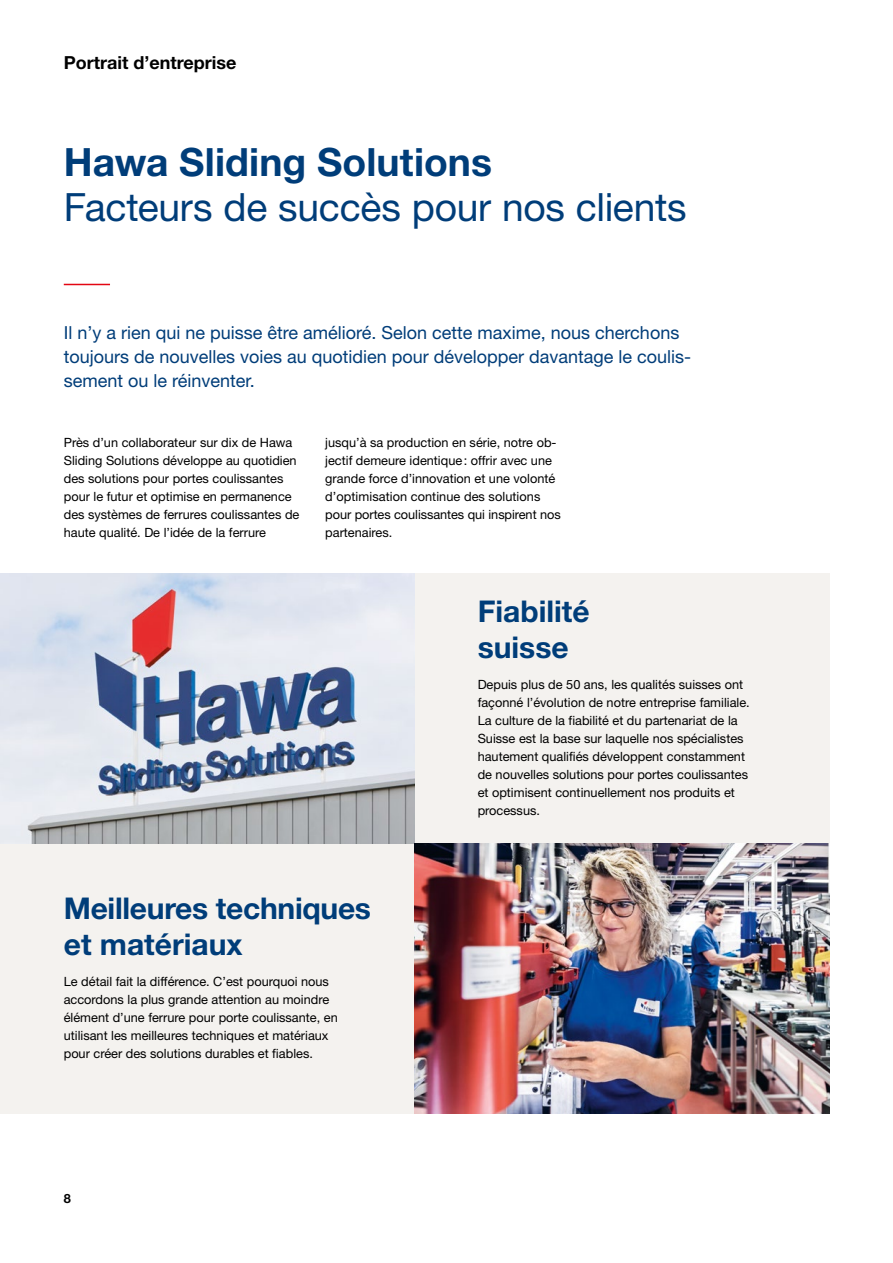
<style>
.page{position:relative;width:893px;height:1263px;background:#fff}
.page>*{position:absolute;margin:0;border:0;box-sizing:border-box;transform-origin:0 0}
.t1{font:39px "Helvetica Neue LT Std";letter-spacing:-.005em;color:#003d79}
.t2{font:700 39px "Helvetica Neue LT Std";color:#003d79}
.t3{font:700 30px/36px "Helvetica Neue LT Std";color:#003d79}
.t4{font:18px/24px "Helvetica Neue LT Std";color:#003d79}
.t5{font:700 18px "Helvetica Neue LT Std";color:#000}
.t6{font:12.75px/18px "Helvetica Neue LT Std";color:#000}
.t7{font:700 12.75px "Helvetica Neue LT Std";color:#000}
</style>
<div class="page">
<div style="left:0;top:573px;width:829px;height:540px;background:#f4f2ef"></div>
<img style="left:0;top:573px;width:415px;height:270px">
<img style="left:415px;top:843px;width:414px;height:270px">
<hr style="left:64px;top:284px;width:46px;height:1px;background:#e30613">
<h3 class="t5" style="left:64px;top:51px;width:174px">Portrait d’entreprise</h3>
<h1 class="t2" style="left:64px;top:138px;width:430px">Hawa Sliding Solutions</h1>
<h1 class="t1" style="left:64px;top:184px;width:624px">Facteurs de succès pour nos clients</h1>
<h3 class="t4" style="left:64px;top:320px;width:629px">Il n’y a rien qui ne puisse être amélioré. Selon cette maxime, nous cherchons toujours de nouvelles voies au quotidien pour développer davantage le coulis&shy;sement ou le réinventer.</h3>
<p class="t6" style="left:64px;top:433px;width:237px">Près d’un collaborateur sur dix de Hawa Sliding Solutions développe au quotidien des solutions pour portes coulissantes pour le futur et optimise en permanence des systèmes de ferrures coulissantes de haute qualité. De l’idée de la ferrure</p>
<p class="t6" style="left:325px;top:433px;width:237px">jusqu’à sa production en série, notre ob&shy;jectif demeure identique: offrir avec une grande force d’innovation et une volonté d’optimisation continue des solutions pour portes coulissantes qui inspirent nos partenaires.</p>
<h2 class="t3" style="left:64px;top:890px;width:309px">Meilleures techniques et matériaux</h2>
<p class="t6" style="left:64px;top:972px;width:275px">Le détail fait la différence. C’est pourquoi nous accordons la plus grande attention au moindre élément d’une ferrure pour porte coulissante, en utilisant les meilleures techniques et matériaux pour créer des solutions durables et fiables.</p>
<p class="t7" style="left:64px;top:1191px;width:9px">8</p>
<h2 class="t3" style="left:478px;top:593px;width:114px">Fiabilité suisse</h2>
<p class="t6" style="left:478px;top:675px;width:274px">Depuis plus de 50 ans, les qualités suisses ont façonné l’évolution de notre entreprise familiale.<br>La culture de la fiabilité et du partenariat de la Suisse est la base sur laquelle nos spécialistes hautement qualifiés développent constamment de nouvelles solutions pour portes coulissantes et optimisent continuellement nos produits et processus.</p>
</div>
